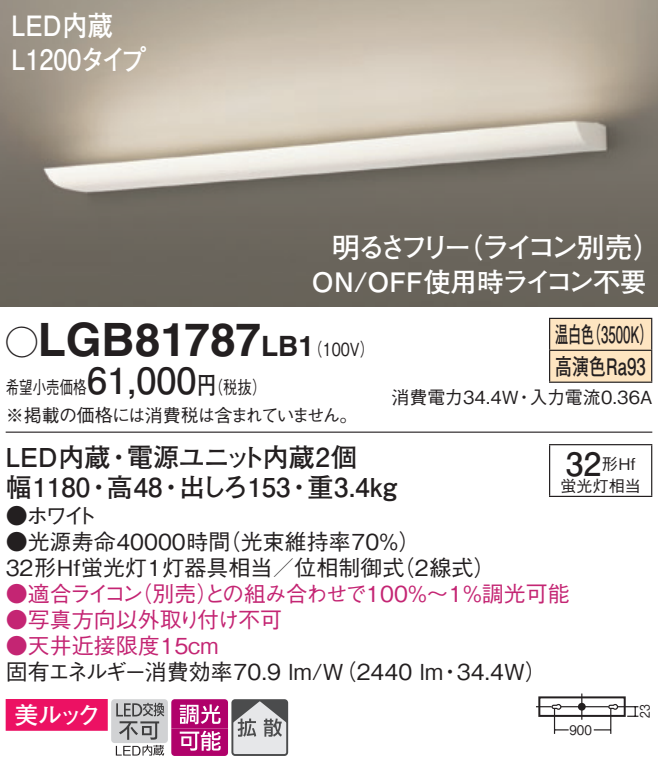
<style>
.page{position:relative;width:658px;height:771px;background:#fff}
.page>*{position:absolute;margin:0;border:0;box-sizing:border-box;transform-origin:0 0}
.t1{font:700 46px "Helvetica LT Std";color:#231f20}
.t2{font:700 36px "Futo Go B101 Pro";color:#231f20}
.t3{font:700 32px "Futo Go B101 Pro";color:#231f20}
.t4{font:700 28px "Futo Go B101 Pro";letter-spacing:-.075em;color:#fff}
.t5{font:700 28px/34px "Futo Go B101 Pro";color:#fff;scale:.9 1}
.t6{font:700 28px "Helvetica LT Std";color:#231f20}
.t7{font:700 26.8px "Futo Go B101 Pro";letter-spacing:-.005em;color:#fff}
.t8{font:700 26px "Futo Go B101 Pro";color:#231f20}
.t9{font:700 26px "Futo Go B101 Pro";letter-spacing:-.05em;color:#231f20}
.t10{font:700 24px "Futo Go B101 Pro";color:#fff}
.t11{font:700 22.8px/32px "Futo Go B101 Pro";color:#231f20;scale:.58 1}
.t12{font:500 22px "Gothic BBB Pro";color:#231f20}
.t13{font:500 22px "Gothic BBB Pro";color:#c42573}
.t14{font:500 22px "Gothic BBB Pro";letter-spacing:-.03em;color:#c42573}
.t15{font:500 18px/28px "Gothic BBB Pro";letter-spacing:-.04em;color:#231f20;scale:.75 1}
.t16{font:500 18px "Gothic BBB Pro";color:#231f20}
.t17{font:500 18px "Gothic BBB Pro";color:#231f20;scale:.8 1}
.t18{font:500 16px "Gothic BBB Pro";color:#231f20}
.t19{font:500 13.2px "Gothic BBB Pro";color:#231f20;scale:.9 1}
.t20{font:500 13.2px "Gothic BBB Pro";color:#231f20;scale:.8 1}
.s1{font-family:"Ford Classification 1";font-weight:400;font-size:32px}
.s2{font-family:"Futo Go B101 Pro";font-weight:700;font-size:24px}
.s3{font-family:"Helvetica LT Std";font-weight:700;font-size:28px}
</style>
<div class="page">
<img style="left:0;top:0;width:658px;height:306px">
<div style="left:550px;top:319px;width:101px;height:62px;background:#fee5c1"></div>
<hr style="left:549px;top:317px;width:103px;height:2px;background:#231f20">
<hr style="left:549px;top:319px;width:1px;height:30px;background:#231f20">
<hr style="left:651px;top:319px;width:1px;height:30px;background:#231f20">
<hr style="left:549px;top:349px;width:103px;height:2px;background:#231f20">
<hr style="left:549px;top:351px;width:1px;height:30px;background:#231f20">
<hr style="left:651px;top:351px;width:1px;height:30px;background:#231f20">
<hr style="left:549px;top:381px;width:103px;height:2px;background:#231f20">
<hr style="left:6px;top:431px;width:646px;height:1px;background:#231f20">
<hr style="left:549px;top:445px;width:1px;height:50px;background:#231f20">
<hr style="left:549px;top:444px;width:103px;height:1px;background:#231f20">
<hr style="left:651px;top:445px;width:1px;height:50px;background:#231f20">
<hr style="left:549px;top:495px;width:103px;height:2px;background:#231f20">
<div style="left:538px;top:696px;width:87px;height:20px;border:2px solid #231f20"></div>
<svg style="left:627px;top:707px;width:11px;height:9px"></svg>
<svg style="left:536px;top:693px;width:82px;height:40px"></svg>
<hr style="left:561px;top:705px;width:47px;height:2px;background:#231f20">
<hr style="left:617px;top:705px;width:21px;height:2px;background:#231f20">
<div style="left:6px;top:699px;width:102px;height:31px;background:#ec1163"></div>
<div style="left:111px;top:698px;width:57px;height:44px;background:#d1d2d4;border-radius:3px"></div>
<svg style="left:116px;top:702px;width:48px;height:53px"></svg>
<svg style="left:171px;top:699px;width:114px;height:56px;background:#bd76a2"></svg>
<div style="left:231px;top:698px;width:57px;height:57px;border:2px solid #4b4c4d;border-radius:3px"></div>
<p class="t5" style="left:11px;top:5px;width:152px">LED内蔵<br>L1200タイプ</p>
<p class="t4" style="left:455px;top:224px;width:208px">（ライコン別売(</p>
<p class="t4" style="left:332px;top:224px;width:141px">明るさフリー</p>
<p class="t7" style="left:312px;top:260px;width:336px">ON/OFF使用時ライコン不要</p>
<h1 class="t1" style="left:6px;top:311px;width:257px"><span class="s1">A</span>LGB81787</h1>
<p class="t17" style="left:197px;top:372px;width:88px">（<span class="s2">円</span>税抜(</p>
<p class="t6" style="left:261px;top:329px;width:39px">LB</p>
<p class="t17" style="left:298px;top:334px;width:96px">（<span class="s3">1</span> 100 (V</p>
<h2 class="t2" style="left:87px;top:351px;width:111px">61,000</h2>
<p class="t15" style="left:6px;top:370px;width:471px">希望小売価格<br>※掲載の価格には消費税は含まれていません。</p>
<p class="t11" style="left:587px;top:315px;width:115px">（3500 (K</p>
<p class="t11" style="left:555px;top:315px;width:158px">温白色<br>高演色Ra93</p>
<p class="t16" style="left:530px;top:383px;width:124px">入力電流0.36A</p>
<p class="t16" style="left:391px;top:383px;width:129px">消費電力34.4W</p>
<p class="t16" style="left:515px;top:383px;width:19px">・</p>
<p class="t9" style="left:127px;top:436px;width:231px">電源ユニット内蔵 個2</p>
<p class="t8" style="left:6px;top:436px;width:106px">LED内蔵</p>
<p class="t8" style="left:106px;top:436px;width:27px">・</p>
<p class="t8" style="left:6px;top:466px;width:86px">幅1180</p>
<p class="t12" style="left:6px;top:497px;width:93px">●ホワイト</p>
<p class="t8" style="left:107px;top:466px;width:57px">高48</p>
<p class="t8" style="left:86px;top:466px;width:27px">・</p>
<p class="t8" style="left:158px;top:466px;width:27px">・</p>
<p class="t8" style="left:307px;top:466px;width:91px">重3.4kg</p>
<p class="t8" style="left:179px;top:466px;width:113px">出しろ153</p>
<p class="t8" style="left:286px;top:466px;width:27px">・</p>
<p class="t12" style="left:219px;top:523px;width:203px">（光束維持率70％(</p>
<p class="t12" style="left:6px;top:523px;width:226px">●光源寿命40000時間</p>
<h3 class="t3" style="left:565px;top:438px;width:37px">32</h3>
<p class="t18" style="left:560px;top:472px;width:81px">蛍光灯相当</p>
<p class="t18" style="left:602px;top:450px;width:35px">形Hf</p>
<p class="t12" style="left:393px;top:549px;width:104px">（2線式(</p>
<p class="t12" style="left:6px;top:549px;width:400px">32形Hf蛍光灯1灯器具相当／位相制御式</p>
<p class="t14" style="left:131px;top:575px;width:441px">（別売との組み合わせで100％～1％調光可能</p>
<p class="t13" style="left:197px;top:575px;width:23px">）</p>
<p class="t13" style="left:6px;top:575px;width:139px">●適合ライコン</p>
<p class="t13" style="left:6px;top:601px;width:278px">●写真方向以外取り付け不可</p>
<p class="t13" style="left:6px;top:627px;width:214px">●天井近接限度15cm</p>
<p class="t12" style="left:6px;top:653px;width:439px">固有エネルギー消費効率70.9 lm （W/ 2440 lm</p>
<p class="t12" style="left:457px;top:653px;width:92px">34.4W(</p>
<p class="t12" style="left:439px;top:653px;width:23px">・</p>
<p class="t10" style="left:14px;top:695px;width:88px">美ルック</p>
<p class="t19" style="left:569px;top:718px;width:26px">900</p>
<p class="t20" style="left:634px;top:717px;width:18px;rotate:-90deg">23</p>
</div>
